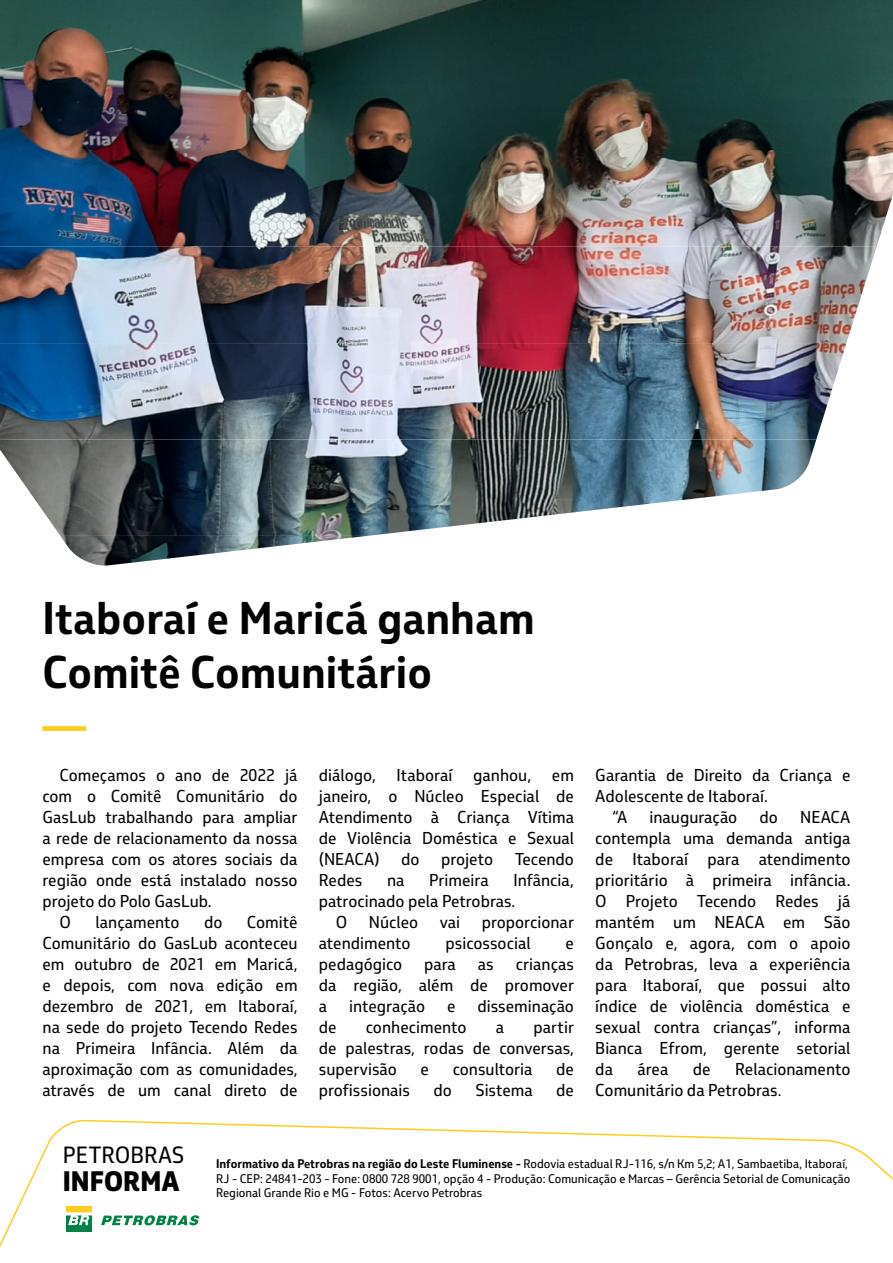
<style>
.page{position:relative;width:893px;height:1263px;background:#fff}
.page>*{position:absolute;margin:0;border:0;box-sizing:border-box;transform-origin:0 0}
.t1{font:700 43.95px/54px "Petrobras Sans";color:#020203}
.t2{font:700 43.95px "Petrobras Sans";color:#ffcd1c}
.t3{font:800 27px "Petrobras Sans";color:#020203}
.t4{font:22.5px "Petrobras Sans";color:#020203}
.t5{font:16.5px/21px "Petrobras Sans";color:#020203;text-align:justify}
.t6{font:12px/14.4px "Petrobras Sans";color:#000}
.s1{font-weight:700}
</style>
<div class="page">
<svg style="left:0;top:1120px;width:893px;height:128px"></svg>
<svg style="left:101px;top:1215px;width:98px;height:10px"></svg>
<div style="left:66px;top:1206px;width:26px;height:6px;background:#ffcd1c"></div>
<div style="left:66px;top:1215px;width:26px;height:17px;background:#008244"></div>
<svg style="left:66px;top:1212px;width:26px;height:13px"></svg>
<img style="left:0;top:0;width:893px;height:247px">
<img style="left:0;top:247px;width:877px;height:96px">
<img style="left:0;top:343px;width:846px;height:96px">
<img style="left:0;top:439px;width:816px;height:97px">
<img style="left:60px;top:536px;width:306px;height:30px">
<p class="t1" style="left:43px;top:590px;width:494px">Itaboraí e Maricá ganham<br>Comitê Comunitário</p>
<p class="t2" style="left:43px;top:696px;width:45px">—</p>
<p class="t5" style="left:319px;top:764px;width:58px">diálogo,</p>
<p class="t5" style="left:397px;top:764px;width:57px">Itaboraí</p>
<p class="t5" style="left:473px;top:764px;width:60px">ganhou,</p>
<p class="t5" style="left:43px;top:764px;width:257px;text-indent:17px">Começamos o ano de 2022 já com o Comitê Comunitário do GasLub trabalhando para ampliar a rede de relacionamento da nossa empresa com os atores sociais da região onde está instalado nosso projeto do Polo GasLub.</p>
<p class="t5" style="left:60px;top:911px;width:13px">O</p>
<p class="t5" style="left:95px;top:911px;width:86px">lançamento</p>
<p class="t5" style="left:204px;top:911px;width:20px">do</p>
<p class="t5" style="left:319px;top:764px;width:257px;text-indent:233px">em janeiro, o Núcleo Especial de Atendimento à Criança Vítima de Violência Doméstica e Sexual (NEACA)</p>
<p class="t5" style="left:401px;top:848px;width:20px">do</p>
<p class="t5" style="left:441px;top:848px;width:53px">projeto</p>
<p class="t5" style="left:515px;top:848px;width:61px">Tecendo</p>
<p class="t5" style="left:319px;top:869px;width:257px;text-indent:194px">Infância, patrocinado pela Petrobras.</p>
<p class="t5" style="left:336px;top:911px;width:13px">O</p>
<p class="t5" style="left:369px;top:911px;width:51px">Núcleo</p>
<p class="t5" style="left:440px;top:911px;width:22px">vai</p>
<p class="t5" style="left:482px;top:911px;width:94px">proporcionar</p>
<p class="t5" style="left:319px;top:932px;width:93px">atendimento</p>
<p class="t5" style="left:446px;top:932px;width:87px">psicossocial</p>
<p class="t5" style="left:566px;top:932px;width:10px">e</p>
<p class="t5" style="left:319px;top:953px;width:85px">pedagógico</p>
<p class="t5" style="left:424px;top:953px;width:33px">para</p>
<p class="t5" style="left:478px;top:953px;width:17px">as</p>
<p class="t5" style="left:319px;top:869px;width:45px">Redes</p>
<p class="t5" style="left:387px;top:869px;width:19px">na</p>
<p class="t5" style="left:429px;top:869px;width:61px">Primeira</p>
<p class="t5" style="left:43px;top:911px;width:257px;text-indent:204px">Comitê Comunitário do GasLub aconteceu em outubro de 2021 em Maricá, e depois, com nova edição em dezembro de 2021, em Itaboraí, na sede do projeto Tecendo Redes na Primeira Infância. Além da aproximação com as comunidades, através de um canal direto de</p>
<p class="t5" style="left:319px;top:953px;width:257px;text-indent:197px">crianças da região, além de promover a</p>
<p class="t5" style="left:349px;top:995px;width:77px">integração</p>
<p class="t5" style="left:447px;top:995px;width:10px">e</p>
<p class="t5" style="left:477px;top:995px;width:98px">disseminação</p>
<p class="t5" style="left:319px;top:1016px;width:19px">de</p>
<p class="t5" style="left:366px;top:1016px;width:102px">conhecimento</p>
<p class="t5" style="left:496px;top:1016px;width:10px">a</p>
<p class="t5" style="left:319px;top:1016px;width:257px;text-indent:214px">partir de palestras, rodas de conversas, supervisão</p>
<p class="t5" style="left:421px;top:1058px;width:10px">e</p>
<p class="t5" style="left:453px;top:1058px;width:81px">consultoria</p>
<p class="t5" style="left:556px;top:1058px;width:19px">de</p>
<p class="t5" style="left:319px;top:1079px;width:93px">profissionais</p>
<p class="t5" style="left:434px;top:1079px;width:20px">do</p>
<p class="t5" style="left:475px;top:1079px;width:59px">Sistema</p>
<p class="t5" style="left:556px;top:1079px;width:19px">de</p>
<p class="t5" style="left:595px;top:764px;width:257px">Garantia de Direito da Criança e<br>Adolescente de Itaboraí.</p>
<p class="t5" style="left:612px;top:806px;width:16px">“A</p>
<p class="t5" style="left:649px;top:806px;width:89px">inauguração</p>
<p class="t5" style="left:760px;top:806px;width:20px">do</p>
<p class="t5" style="left:595px;top:806px;width:257px;text-indent:205px">NEACA contempla uma demanda antiga de Itaboraí para atendimento prioritário à primeira infância.<br>O Projeto Tecendo Redes já mantém um NEACA em São Gonçalo e, agora, com o apoio da Petrobras, leva a experiência para Itaboraí, que possui alto índice de violência doméstica e sexual contra crianças”, informa Bianca Efrom, gerente setorial da</p>
<p class="t5" style="left:595px;top:1058px;width:257px;text-indent:140px">Relacionamento<br>Comunitário da Petrobras.</p>
<p class="t5" style="left:637px;top:1058px;width:32px">área</p>
<p class="t5" style="left:693px;top:1058px;width:19px">de</p>
<p class="t4" style="left:63px;top:1140px;width:123px">PETROBRAS</p>
<p class="t3" style="left:63px;top:1163px;width:118px">INFORMA</p>
<p class="t6" style="left:216px;top:1157px;width:633px"><span class="s1">Informativo da Petrobras na região do Leste Fluminense -</span> Rodovia estadual RJ-116, s/n Km 5,2; A1, Sambaetiba, Itaboraí,</p>
<p class="t6" style="left:216px;top:1171px;width:636px">RJ - CEP: 24841-203 - Fone: 0800 728 9001, opção 4 - Produção: Comunicação e Marcas – Gerência Setorial de Comunicação<br>Regional Grande Rio e MG - Fotos: Acervo Petrobras</p>
</div>
